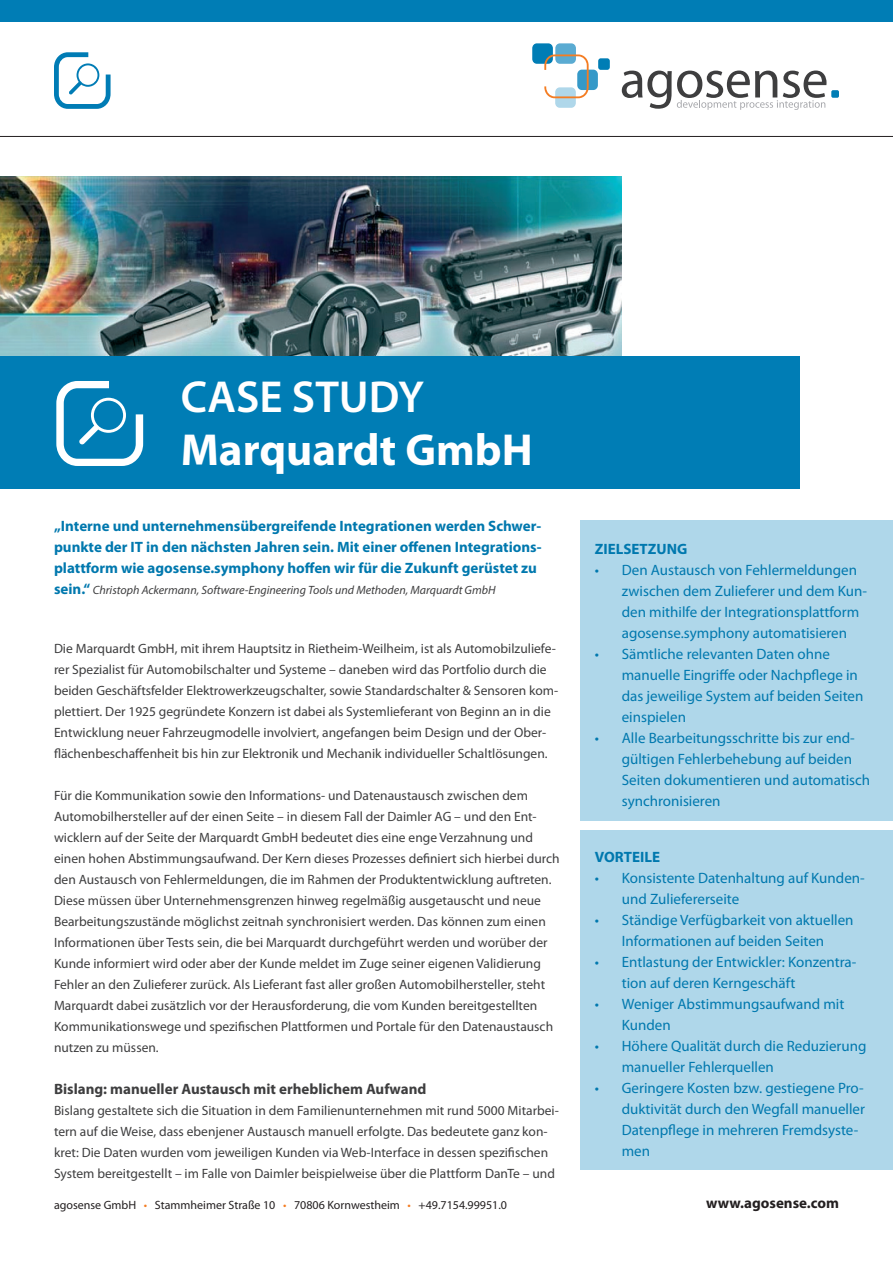
<style>
.page{position:relative;width:893px;height:1263px;background:#fff}
.page>*{position:absolute;margin:0;border:0;box-sizing:border-box;transform-origin:0 0}
.t1{font:700 45px "Myriad Pro";color:#fff}
.t2{font:600 45px "Myriad Pro";color:#fff}
.t3{font:15px/21px "Myriad Pro";color:#0078ae}
.t4{font:700 15px/21px "Myriad Pro";color:#0078ae;text-align:justify}
.t5{font:700 15px "Myriad Pro";color:#3e3e3f}
.t6{font:700 15px "Myriad Pro";color:#231f20}
.t7{font:13.5px/21px "Myriad Pro";color:#3e3e3f}
.t8{font:italic 12px "Myriad Pro";color:#3e3e3f}
.t9{font:12px "Myriad Pro";color:#231f20}
.s1{font-weight:700;font-style:normal;font-size:15px;color:#0078ae}
.s2{color:#f47d23}
</style>
<div class="page">
<div style="left:0;top:0;width:893px;height:21px;background:#007db5"></div>
<svg style="left:622px;top:71px;width:204px;height:39px"></svg>
<div style="left:831px;top:90px;width:8px;height:8px;background:#007db5;border-radius:2px"></div>
<div style="left:532px;top:43px;width:21px;height:21px;background:#007db5;border-radius:5px"></div>
<div style="left:555px;top:43px;width:21px;height:21px;background:#5aabd2;border-radius:5px"></div>
<div style="left:577px;top:70px;width:21px;height:20px;background:#3599c8;border-radius:5px"></div>
<div style="left:555px;top:87px;width:21px;height:21px;background:#afd7ea;border-radius:5px"></div>
<div style="left:598px;top:58px;width:12px;height:12px;background:#007db5;border-radius:3px"></div>
<svg style="left:544px;top:54px;width:45px;height:44px"></svg>
<hr style="left:0;top:136px;width:893px;height:1px;background:#231f20">
<svg style="left:54px;top:52px;width:57px;height:57px"></svg>
<img style="left:0;top:176px;width:622px;height:180px">
<div style="left:0;top:356px;width:799px;height:133px;background:#007db5"></div>
<svg style="left:56px;top:381px;width:87px;height:85px"></svg>
<div style="left:581px;top:520px;width:312px;height:301px;background:#afd7ea"></div>
<div style="left:581px;top:831px;width:312px;height:339px;background:#afd7ea"></div>
<h1 class="t2" style="left:181px;top:368px;width:245px">CASE STUDY</h1>
<h1 class="t1" style="left:181px;top:421px;width:354px">Marquardt GmbH</h1>
<p class="t4" style="left:54px;top:515px;width:489px">„Interne und unternehmensübergreifende Integrationen werden Schwer&shy;punkte der IT in den nächsten Jahren sein. Mit einer offenen Integrations&shy;plattform wie agosense.symphony hoffen wir für die Zukunft gerüstet zu</p>
<p class="t8" style="left:54px;top:583px;width:443px"><span class="s1">sein.“</span> Christoph Ackermann, Software-Engineering Tools und Methoden, Marquardt GmbH</p>
<p class="t7" style="left:54px;top:638px;width:506px">Die Marquardt GmbH, mit ihrem Hauptsitz in Rietheim-Weilheim, ist als Automobilzuliefe&shy;rer Spezialist für Automobilschalter und Systeme – daneben wird das Portfolio durch die beiden Geschäftsfelder Elektrowerkzeugschalter, sowie Standardschalter &amp; Sensoren kom&shy;plettiert. Der 1925 gegründete Konzern ist dabei als Systemlieferant von Beginn an in die Entwicklung neuer Fahrzeugmodelle involviert, angefangen beim Design und der Ober&shy;flächenbeschaffenheit bis hin zur Elektronik und Mechanik individueller Schaltlösungen.</p>
<p class="t7" style="left:54px;top:785px;width:507px">Für die Kommunikation sowie den Informations- und Datenaustausch zwischen dem Automobilhersteller auf der einen Seite – in diesem Fall der Daimler AG – und den Ent&shy;wicklern auf der Seite der Marquardt GmbH bedeutet dies eine enge Verzahnung und einen hohen Abstimmungsaufwand. Der Kern dieses Prozesses definiert sich hierbei durch den Austausch von Fehlermeldungen, die im Rahmen der Produktentwicklung auftreten.<br>Diese müssen über Unternehmensgrenzen hinweg regelmäßig ausgetauscht und neue Bearbeitungszustände möglichst zeitnah synchronisiert werden. Das können zum einen Informationen über Tests sein, die bei Marquardt durchgeführt werden und worüber der Kunde informiert wird oder aber der Kunde meldet im Zuge seiner eigenen Validierung Fehler an den Zulieferer zurück. Als Lieferant fast aller großen Automobilhersteller, steht Marquardt dabei zusätzlich vor der Herausforderung, die vom Kunden bereitgestellten Kommunikationswege und spezifischen Plattformen und Portale für den Datenaustausch nutzen zu müssen.</p>
<p class="t5" style="left:54px;top:1079px;width:374px">Bislang: manueller Austausch mit erheblichem Aufwand</p>
<p class="t7" style="left:54px;top:1100px;width:506px">Bislang gestaltete sich die Situation in dem Familienunternehmen mit rund 5000 Mitarbei&shy;tern auf die Weise, dass ebenjener Austausch manuell erfolgte. Das bedeutete ganz kon&shy;kret: Die Daten wurden vom jeweiligen Kunden via Web-Interface in dessen spezifischen System bereitgestellt – im Falle von Daimler beispielweise über die Plattform DanTe – und</p>
<p class="t4" style="left:595px;top:538px;width:94px">ZIELSETZUNG</p>
<p class="t3" style="left:622px;top:559px;width:247px;text-indent:-27px">• Den Austausch von Fehlermeldungen zwischen dem Zulieferer und dem Kun&shy;den mithilfe der Integrationsplattform agosense.symphony automatisieren</p>
<p class="t3" style="left:622px;top:643px;width:243px;text-indent:-27px">• Sämtliche relevanten Daten ohne manuelle Eingriffe oder Nachpflege in das jeweilige System auf beiden Seiten einspielen</p>
<p class="t3" style="left:622px;top:727px;width:250px;text-indent:-27px">• Alle Bearbeitungsschritte bis zur end&shy;gültigen Fehlerbehebung auf beiden Seiten dokumentieren und automatisch synchronisieren</p>
<p class="t4" style="left:595px;top:846px;width:67px">VORTEILE</p>
<p class="t3" style="left:622px;top:867px;width:244px;text-indent:-27px">• Konsistente Datenhaltung auf Kunden&shy;und Zuliefererseite</p>
<p class="t3" style="left:595px;top:909px;width:260px;text-align:center">• Ständige Verfügbarkeit von aktuellen<br>Informationen auf beiden Seiten</p>
<p class="t3" style="left:622px;top:951px;width:236px;text-indent:-27px">• Entlastung der Entwickler: Konzentra&shy;tion auf deren Kerngeschäft</p>
<p class="t3" style="left:622px;top:993px;width:224px;text-indent:-27px">• Weniger Abstimmungsaufwand mit<br>Kunden</p>
<p class="t3" style="left:622px;top:1035px;width:246px;text-indent:-27px">• Höhere Qualität durch die Reduzierung manueller Fehlerquellen</p>
<p class="t3" style="left:622px;top:1077px;width:245px;text-indent:-27px">• Geringere Kosten bzw. gestiegene Pro&shy;duktivität durch den Wegfall manueller<br>Datenpflege in mehreren Fremdsyste&shy;men</p>
<p class="t9" style="left:54px;top:1197px;width:455px">agosense GmbH <span class="s2">•</span> Stammheimer Straße 10 <span class="s2">•</span> 70806 Kornwestheim <span class="s2">•</span> +49.7154.99951.0</p>
<p class="t6" style="left:706px;top:1193px;width:134px">www.agosense.com</p>
</div>
